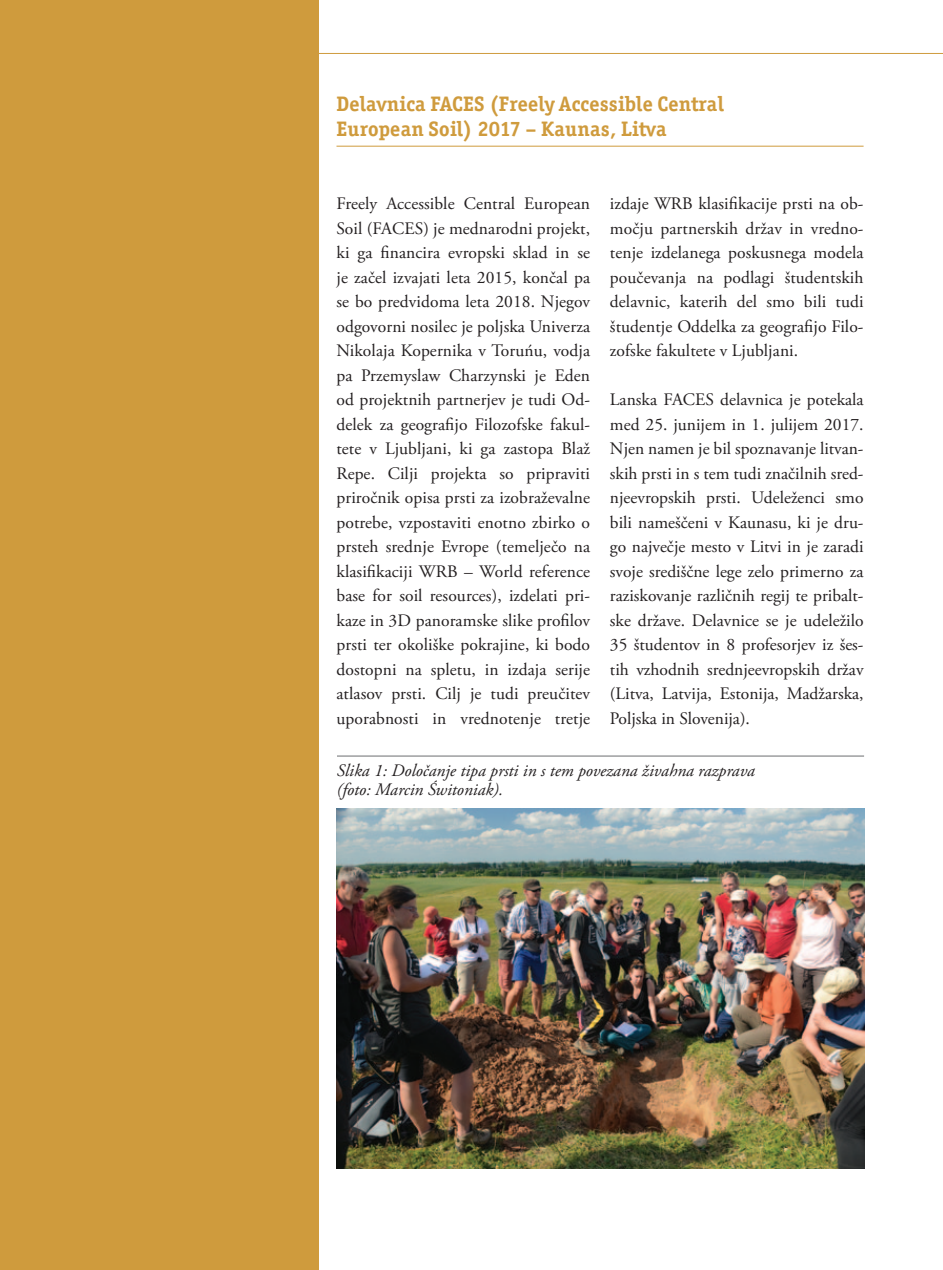
<style>
.page{position:relative;width:943px;height:1270px;background:#fff}
.page>*{position:absolute;margin:0;border:0;box-sizing:border-box;transform-origin:0 0}
.MALI_NASLOV_POROCILA{font:700 21px/24.5px "Officina Ser Itc TEE";letter-spacing:.01em;color:#cf9b3d}
.body_serif{font:17.5px/24.5px "Adobe Garamond Pro";letter-spacing:.005em;color:#231f20;text-align:justify}
.fotka_ZGORAJ{font:italic 17.5px/19.2px "Adobe Garamond Pro";color:#231f20}
</style>
<div class="page">
<hr style="left:64px;top:53px;width:879px;height:1px;background:#cf9b3d">
<div style="left:0;top:0;width:318px;height:1270px;background:#cf9b3d"></div>
<hr style="left:336px;top:146px;width:527px;height:1px;background:#cf9b3d">
<img style="left:337px;top:808px;width:527px;height:361px">
<hr style="left:337px;top:756px;width:527px;height:1px;background:#6c6d70">
<p class="MALI_NASLOV_POROCILA" style="left:336px;top:92px;width:389px">Delavnica FACES (Freely Accessible Central<br>European Soil) 2017 – Kaunas, Litva</p>
<p class="body_serif" style="left:336px;top:192px;width:255px">Freely Accessible Central European Soil (FACES) je mednarodni projekt, ki ga financira evropski sklad in se je začel izvajati leta 2015, končal pa se bo predvidoma leta 2018. Njegov odgovorni nosilec je poljska Univerza Nikolaja Kopernika v Toruńu, vodja pa Przemyslaw Charzynski je Eden od projektnih partnerjev je tudi Od&shy;delek za geografijo Filozofske fakul&shy;tete v Ljubljani, ki ga zastopa Blaž Repe. Cilji projekta so pripraviti priročnik opisa prsti za izobraževalne potrebe, vzpostaviti enotno zbirko o prsteh srednje Evrope (temelječo na klasifikaciji WRB – World reference base for soil resources), izdelati pri&shy;kaze in 3D panoramske slike profilov prsti ter okoliške pokrajine, ki bodo dostopni na spletu, in izdaja serije atlasov prsti. Cilj je tudi preučitev uporabnosti in vrednotenje tretje</p>
<p class="body_serif" style="left:610px;top:192px;width:255px">izdaje WRB klasifikacije prsti na ob&shy;močju partnerskih držav in vredno&shy;tenje izdelanega poskusnega modela poučevanja na podlagi študentskih delavnic, katerih del smo bili tudi študentje Oddelka za geografijo Filo&shy;zofske fakultete v Ljubljani.</p>
<p class="body_serif" style="left:610px;top:388px;width:255px">Lanska FACES delavnica je potekala med 25. junijem in 1. julijem 2017.<br>Njen namen je bil spoznavanje litvan&shy;skih prsti in s tem tudi značilnih sred&shy;njeevropskih prsti. Udeleženci smo bili nameščeni v Kaunasu, ki je dru&shy;go največje mesto v Litvi in je zaradi svoje središčne lege zelo primerno za raziskovanje različnih regij te pribalt&shy;ske države. Delavnice se je udeležilo 35 študentov in 8 profesorjev iz šes&shy;tih vzhodnih srednjeevropskih držav (Litva, Latvija, Estonija, Madžarska, Poljska in Slovenija).</p>
<p class="fotka_ZGORAJ" style="left:337px;top:761px;width:419px">Slika 1: Določanje tipa prsti in s tem povezana živahna razprava (foto: Marcin Świtoniak).</p>
</div>
